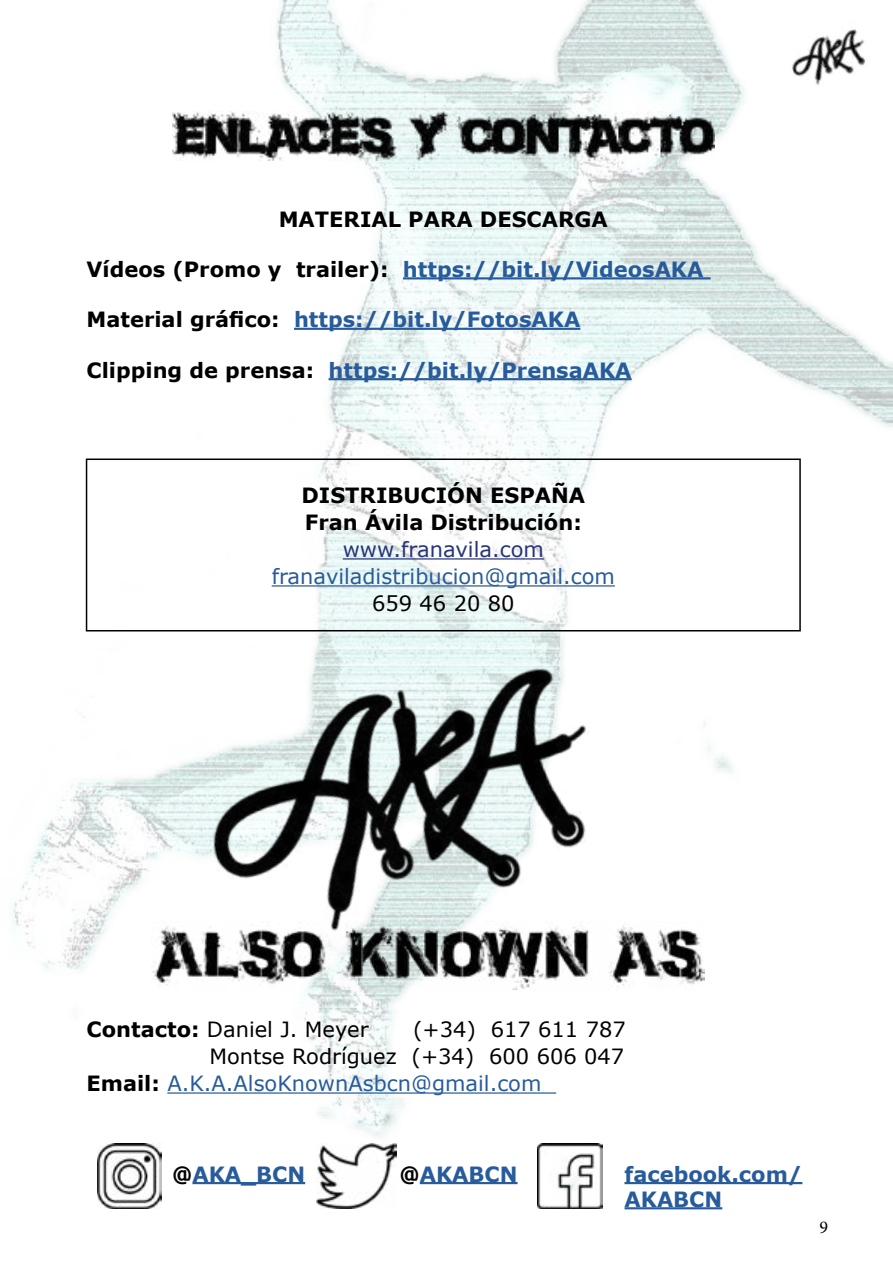
<style>
.page{position:relative;width:893px;height:1263px;background:#fff}
.page>*{position:absolute;margin:0;border:0;box-sizing:border-box;transform-origin:0 0}
.t1{font:700 21px/25.2px "Verdana";color:#275b9b}
.t2{font:21px "Verdana";color:#000}
.t3{font:21px "Verdana";color:#275b9b}
.t4{font:700 21px/27px "Verdana";color:#000}
.t5{font:21px "Verdana";color:#28347a}
.t6{font:18px "Minion Pro";color:#000}
.s1{color:#000}
.s2{font-weight:700}
.s3{font-weight:700;color:#000}
</style>
<div class="page">
<img style="left:11px;top:0;width:882px;height:1191px">
<img style="left:767px;top:12px;width:126px;height:85px">
<img style="left:172px;top:112px;width:542px;height:49px">
<img style="left:88px;top:597px;width:675px;height:388px">
<img style="left:152px;top:922px;width:553px;height:67px">
<hr style="left:167px;top:1092px;width:389px;height:2px;background:#275b9b">
<hr style="left:343px;top:558px;width:201px;height:1px;background:#28347a">
<hr style="left:272px;top:585px;width:343px;height:1px;background:#275b9b">
<div style="left:86px;top:458px;width:715px;height:173px;border:2px solid #000"></div>
<img style="left:97px;top:1144px;width:65px;height:65px">
<img style="left:538px;top:1144px;width:64px;height:65px">
<img style="left:317px;top:1144px;width:80px;height:65px">
<hr style="left:192px;top:1182px;width:113px;height:2px;background:#275b9b">
<hr style="left:420px;top:1182px;width:98px;height:2px;background:#275b9b">
<hr style="left:624px;top:1182px;width:178px;height:2px;background:#275b9b">
<hr style="left:624px;top:1207px;width:98px;height:2px;background:#275b9b">
<hr style="left:403px;top:277px;width:308px;height:2px;background:#275b9b">
<hr style="left:294px;top:328px;width:286px;height:2px;background:#275b9b">
<hr style="left:329px;top:378px;width:303px;height:2px;background:#275b9b">
<p class="t4" style="left:279px;top:206px;width:331px">MATERIAL PARA DESCARGA</p>
<p class="t1" style="left:87px;top:257px;width:618px"><span class="s1">Vídeos (Promo y trailer):</span> https://bit.ly/VideosAKA</p>
<p class="t1" style="left:87px;top:307px;width:495px"><span class="s1">Material gráfico:</span> https://bit.ly/FotosAKA</p>
<p class="t1" style="left:87px;top:358px;width:546px"><span class="s1">Clipping de prensa:</span> https://bit.ly/PrensaAKA</p>
<p class="t4" style="left:301px;top:482px;width:285px">DISTRIBUCIÓN ESPAÑA<br>Fran Ávila Distribución:</p>
<p class="t5" style="left:343px;top:535px;width:203px">www.franavila.com</p>
<p class="t3" style="left:272px;top:562px;width:345px">franaviladistribucion@gmail.com</p>
<p class="t2" style="left:372px;top:589px;width:144px">659 46 20 80</p>
<p class="t2" style="left:87px;top:1015px;width:284px"><span class="s2">Contacto:</span> Daniel J. Meyer</p>
<p class="t2" style="left:413px;top:1015px;width:214px">(+34) 617 611 787</p>
<p class="t2" style="left:209px;top:1042px;width:416px">Montse Rodríguez (+34) 600 606 047</p>
<p class="t3" style="left:87px;top:1069px;width:456px"><span class="s3">Email:</span> A.K.A.AlsoKnownAsbcn@gmail.com</p>
<p class="t1" style="left:172px;top:1161px;width:134px"><span class="s1">@</span>AKA_BCN</p>
<p class="t1" style="left:400px;top:1161px;width:120px"><span class="s1">@</span>AKABCN</p>
<p class="t1" style="left:624px;top:1161px;width:179px">facebook.com/<br>AKABCN</p>
<p class="t6" style="left:819px;top:1215px;width:10px">9</p>
</div>
